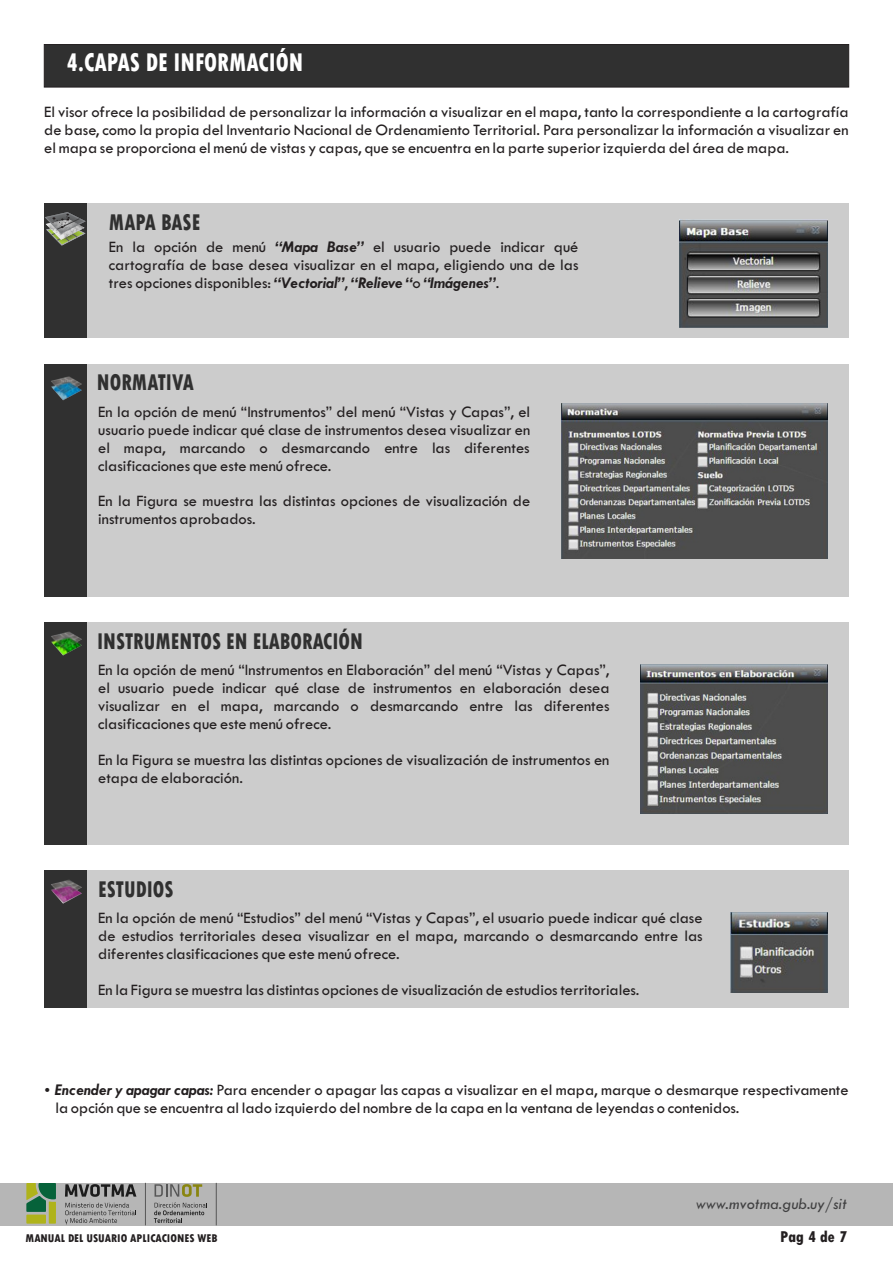
<style>
.page{position:relative;width:893px;height:1263px;background:#fff}
.page>*{position:absolute;margin:0;border:0;box-sizing:border-box;transform-origin:0 0}
.t1{font:800 condensed 27px "Tw Cen";color:#fff;scale:.86 1}
.t2{font:800 condensed 24px "Tw Cen";color:#303030;scale:.86 1}
.t3{font:16.5px/18px "Tw Cen";color:#231f20;text-align:justify}
.t4{font:italic 16.5px "Tw Cen";color:#414142}
.t5{font:800 condensed 16.5px "Tw Cen";color:#231f20}
.t6{font:800 condensed 11.85px "Tw Cen";color:#231f20}
.s1{font-weight:700;font-style:italic}
</style>
<div class="page">
<div style="left:43px;top:44px;width:806px;height:44px;background:#303030"></div>
<div style="left:87px;top:364px;width:762px;height:233px;background:#ccc"></div>
<div style="left:44px;top:364px;width:43px;height:233px;background:#303030"></div>
<div style="left:0;top:1183px;width:893px;height:42px;background:#b6b6b6"></div>
<hr style="left:216px;top:1183px;width:1px;height:42px;background:#575757">
<svg style="left:65px;top:1184px;width:71px;height:13px"></svg>
<svg style="left:65px;top:1203px;width:71px;height:21px"></svg>
<svg style="left:26px;top:1183px;width:30px;height:40px"></svg>
<hr style="left:145px;top:1183px;width:1px;height:42px;background:#575757">
<svg style="left:154px;top:1184px;width:53px;height:39px"></svg>
<div style="left:87px;top:622px;width:762px;height:223px;background:#ccc"></div>
<div style="left:44px;top:622px;width:43px;height:223px;background:#303030"></div>
<div style="left:87px;top:871px;width:762px;height:137px;background:#ccc"></div>
<div style="left:44px;top:871px;width:43px;height:137px;background:#303030"></div>
<img style="left:51px;top:376px;width:31px;height:24px">
<img style="left:51px;top:631px;width:31px;height:24px">
<img style="left:51px;top:880px;width:31px;height:24px">
<div style="left:87px;top:204px;width:762px;height:134px;background:#ccc"></div>
<div style="left:44px;top:204px;width:43px;height:134px;background:#303030"></div>
<svg style="left:45px;top:212px;width:40px;height:33px"></svg>
<img style="left:680px;top:220px;width:147px;height:107px">
<img style="left:561px;top:403px;width:266px;height:156px">
<img style="left:641px;top:664px;width:186px;height:150px">
<img style="left:731px;top:912px;width:96px;height:80px">
<h1 class="t1" style="left:66px;top:52px;width:277px">4.CAPAS DE INFORMACIÓN</h1>
<p class="t3" style="left:44px;top:104px;width:806px">El visor ofrece la posibilidad de personalizar la información a visualizar en el mapa, tanto la correspondiente a la cartografía de base, como la propia del Inventario Nacional de Ordenamiento Territorial. Para personalizar la información a visualizar en el mapa se proporciona el menú de vistas y capas, que se encuentra en la parte superior izquierda del área de mapa.</p>
<h2 class="t2" style="left:109px;top:214px;width:108px">MAPA BASE</h2>
<p class="t3" style="left:109px;top:239px;width:471px">En la opción de menú <span class="s1">“Mapa Base”</span> el usuario puede indicar qué cartografía de base desea visualizar en el mapa, eligiendo una de las tres opciones disponibles: <span class="s1">“Vectorial”</span>, <span class="s1">“Relieve “</span>o <span class="s1">“Imágenes”</span>.</p>
<h2 class="t2" style="left:97px;top:374px;width:114px">NORMATIVA</h2>
<p class="t3" style="left:98px;top:403px;width:433px">En la opción de menú “Instrumentos” del menú “Vistas y Capas”, el usuario puede indicar qué clase de instrumentos desea visualizar en el mapa, marcando o desmarcando entre las diferentes clasificaciones que este menú ofrece.</p>
<p class="t3" style="left:98px;top:493px;width:433px">En la Figura se muestra las distintas opciones de visualización de instrumentos aprobados.</p>
<h2 class="t2" style="left:97px;top:632px;width:311px">INSTRUMENTOS EN ELABORACIÓN</h2>
<p class="t3" style="left:98px;top:662px;width:513px">En la opción de menú “Instrumentos en Elaboración” del menú “Vistas y Capas”, el usuario puede indicar qué clase de instrumentos en elaboración desea visualizar en el mapa, marcando o desmarcando entre las diferentes clasificaciones que este menú ofrece.</p>
<p class="t3" style="left:98px;top:751px;width:513px">En la Figura se muestra las distintas opciones de visualización de instrumentos en etapa de elaboración.</p>
<h2 class="t2" style="left:98px;top:880px;width:89px">ESTUDIOS</h2>
<p class="t3" style="left:98px;top:910px;width:606px">En la opción de menú “Estudios” del menú “Vistas y Capas”, el usuario puede indicar qué clase de estudios territoriales desea visualizar en el mapa, marcando o desmarcando entre las diferentes clasificaciones que este menú ofrece.</p>
<p class="t3" style="left:98px;top:982px;width:543px">En la Figura se muestra las distintas opciones de visualización de estudios territoriales.</p>
<p class="t3" style="left:55px;top:1082px;width:795px"><span class="s1">Encender y apagar capas:</span> Para encender o apagar las capas a visualizar en el mapa, marque o desmarque respectivamente la opción que se encuentra al lado izquierdo del nombre de la capa en la ventana de leyendas o contenidos.</p>
<p class="t4" style="left:696px;top:1197px;width:152px">www.mvotma.gub.uy/sit</p>
<p class="t6" style="left:26px;top:1233px;width:193px">MANUAL DEL USUARIO APLICACIONES WEB</p>
<p class="t5" style="left:780px;top:1230px;width:69px">Pag 4 de 7</p>
</div>
